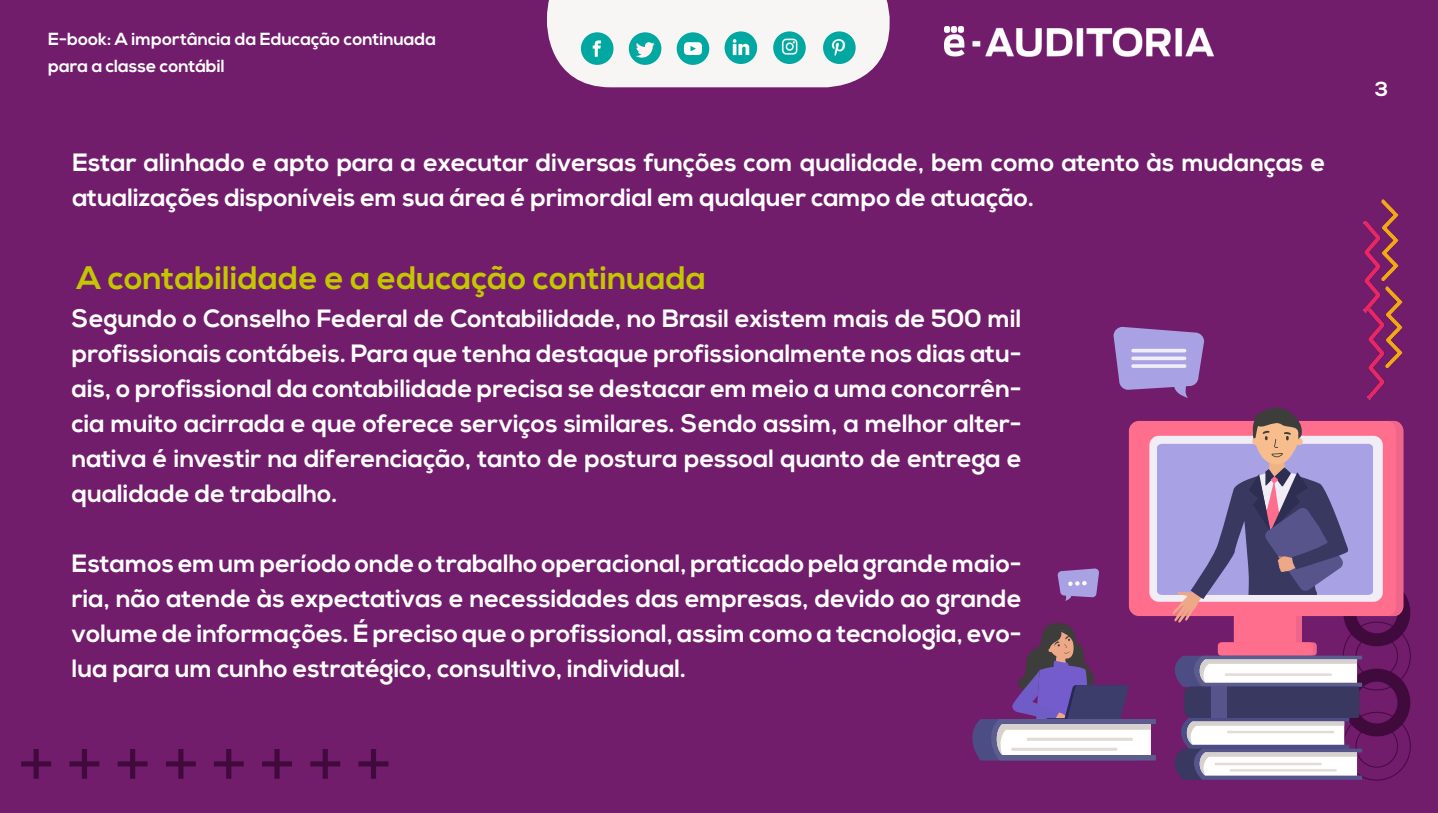
<style>
.page{position:relative;width:1438px;height:813px;background:#fff}
.page>*{position:absolute;margin:0;border:0;box-sizing:border-box;transform-origin:0 0}
.t1{font:700 32.5px "Nexa";letter-spacing:.005em;color:#c4c600}
.t2{font:700 25px/35px "Nexa";color:#fff;text-align:justify}
.t3{font:700 20.38px "Nexa";color:#fff}
.t4{font:700 17.5px/27.5px "Nexa";color:#fff}
</style>
<div class="page">
<div style="left:0;top:0;width:1438px;height:812px;background:#721c6c"></div>
<svg style="left:547px;top:0;width:342px;height:87px"></svg>
<div style="left:773px;top:31px;width:32px;height:33px;background:#00a8a1;border-radius:50%"></div>
<img style="left:781px;top:39px;width:17px;height:15px">
<div style="left:823px;top:31px;width:32px;height:33px;background:#00a8a1;border-radius:50%"></div>
<img style="left:831px;top:40px;width:15px;height:16px">
<img style="left:944px;top:26px;width:269px;height:31px">
<svg style="left:1373px;top:421px;width:30px;height:222px;background:#bc527c"></svg>
<svg style="left:1387px;top:421px;width:16px;height:195px;background:#f6698a"></svg>
<div style="left:1149px;top:436px;width:233px;height:165px;background:#f0edf7;border-radius:9px"></div>
<svg style="left:1113px;top:327px;width:91px;height:71px;background:#9a7fc4"></svg>
<hr style="left:1131px;top:349px;width:55px;height:3px;background:#f0edf7;border-radius:2px">
<svg style="left:1131px;top:356px;width:55px;height:4px"></svg>
<svg style="left:1131px;top:364px;width:55px;height:4px"></svg>
<svg style="left:969px;top:405px;width:404px;height:374px;background:#8f5c92"></svg>
<img style="left:1318px;top:282px;width:120px;height:120px">
<img style="left:1314px;top:195px;width:120px;height:120px">
<p class="t4" style="left:48px;top:26px;width:389px">E-book: A importância da Educação continuada para a classe contábil</p>
<p class="t2" style="left:72px;top:146px;width:1254px">Estar alinhado e apto para a executar diversas funções com qualidade, bem como atento às mudanças e atualizações disponíveis em sua área é primordial em qualquer campo de atuação.</p>
<h1 class="t1" style="left:77px;top:259px;width:630px">A contabilidade e a educação continuada</h1>
<p class="t2" style="left:72px;top:301px;width:951px">Segundo o Conselho Federal de Contabilidade, no Brasil existem mais de 500 mil profissionais contábeis. Para que tenha destaque profissionalmente nos dias atu&shy;ais, o profissional da contabilidade precisa se destacar em meio a uma concorrên&shy;cia muito acirrada e que oferece serviços similares. Sendo assim, a melhor alter&shy;nativa é investir na diferenciação, tanto de postura pessoal quanto de entrega e qualidade de trabalho.</p>
<p class="t2" style="left:72px;top:546px;width:951px">Estamos em um período onde o trabalho operacional, praticado pela grande maio&shy;ria, não atende às expectativas e necessidades das empresas, devido ao grande volume de informações. É preciso que o profissional, assim como a tecnologia, evo&shy;lua para um cunho estratégico, consultivo, individual.</p>
<p class="t3" style="left:1375px;top:77px;width:15px">3</p>
</div>
